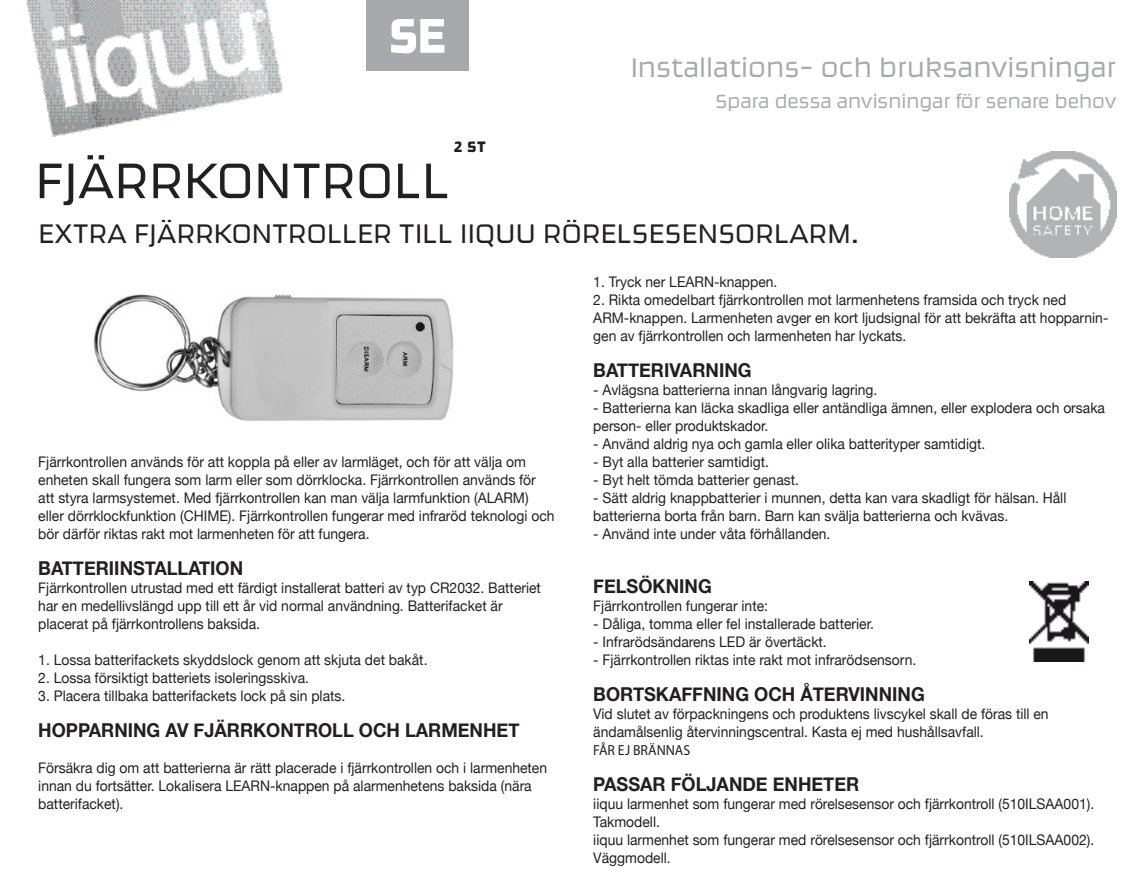
<style>
.page{position:relative;width:1142px;height:893px;background:#fff}
.page>*{position:absolute;margin:0;border:0;box-sizing:border-box;transform-origin:0 0}
.t1{font:300 58.5px "Ginger OT";letter-spacing:.01em;color:#231f20}
.t2{font:57.15px "Ginger OT";color:#fff}
.t3{font:300 31.5px "Ginger OT";letter-spacing:.01em;color:#231f20}
.t4{font:300 31.5px "Ginger OT";color:#a8a9ad}
.t5{font:300 22.5px "Ginger OT";color:#a8a9ad}
.t6{font:700 19.12px "Helvetica Neue";color:#231f20;scale:.95 1}
.t7{font:17.78px "Ginger OT";color:#231f20}
.t8{font:14.62px/18px "Helvetica Neue";color:#231f20;scale:.95 1}
.t9{font:14.62px "Myriad Pro";color:#231f20;scale:.95 1}
</style>
<div class="page">
<img style="left:1010px;top:151px;width:106px;height:107px">
<img style="left:26px;top:0;width:256px;height:136px">
<div style="left:367px;top:0;width:102px;height:70px;background:#a8a9ad"></div>
<img style="left:1029px;top:581px;width:59px;height:80px">
<img style="left:93px;top:294px;width:361px;height:127px">
<p class="t2" style="left:389px;top:6px;width:59px">SE</p>
<p class="t7" style="left:454px;top:138px;width:33px">2 ST</p>
<p class="t4" style="left:631px;top:51px;width:487px">Installations- och bruksanvisningar</p>
<p class="t5" style="left:715px;top:90px;width:402px">Spara dessa anvisningar för senare behov</p>
<p class="t1" style="left:35px;top:151px;width:416px">FJÄRRKONTROLL</p>
<p class="t3" style="left:38px;top:218px;width:822px">EXTRA FJÄRRKONTROLLER TILL IIQUU RÖRELSESENSORLARM.</p>
<p class="t8" style="left:38px;top:453px;width:545px">Fjärrkontrollen används för att koppla på eller av larmläget, och för att välja om enheten skall fungera som larm eller som dörrklocka. Fjärrkontrollen används för att styra larmsystemet. Med fjärrkontrollen kan man välja larmfunktion (ALARM) eller dörrklockfunktion (CHIME). Fjärrkontrollen fungerar med infraröd teknologi och bör därför riktas rakt mot larmenheten för att fungera.</p>
<p class="t6" style="left:38px;top:553px;width:217px">BATTERIINSTALLATION</p>
<p class="t8" style="left:38px;top:579px;width:531px">Fjärrkontrollen utrustad med ett färdigt installerat batteri av typ CR2032. Batteriet har en medellivslängd upp till ett år vid normal användning. Batterifacket är placerat på fjärrkontrollens baksida.</p>
<p class="t8" style="left:38px;top:651px;width:411px">1. Lossa batterifackets skyddslock genom att skjuta det bakåt.</p>
<p class="t8" style="left:38px;top:669px;width:286px">2. Lossa försiktigt batteriets isoleringsskiva.</p>
<p class="t8" style="left:38px;top:687px;width:325px">3. Placera tillbaka batterifackets lock på sin plats.</p>
<p class="t6" style="left:38px;top:715px;width:508px">HOPPARNING AV FJÄRRKONTROLL OCH LARMENHET</p>
<p class="t8" style="left:38px;top:759px;width:537px">Försäkra dig om att batterierna är rätt placerade i fjärrkontrollen och i larmenheten innan du fortsätter. Lokalisera LEARN-knappen på alarmenhetens baksida (nära batterifacket).</p>
<p class="t8" style="left:593px;top:274px;width:195px">1. Tryck ner LEARN-knappen.</p>
<p class="t8" style="left:593px;top:292px;width:544px">2. Rikta omedelbart fjärrkontrollen mot larmenhetens framsida och tryck ned<br>ARM-knappen. Larmenheten avger en kort ljudsignal för att bekräfta att hopparnin&shy;gen av fjärrkontrollen och larmenheten har lyckats.</p>
<p class="t6" style="left:593px;top:355px;width:168px">BATTERIVARNING</p>
<p class="t8" style="left:593px;top:382px;width:301px">- Avlägsna batterierna innan långvarig lagring.</p>
<p class="t8" style="left:593px;top:400px;width:540px">- Batterierna kan läcka skadliga eller antändliga ämnen, eller explodera och orsaka person- eller produktskador.</p>
<p class="t8" style="left:593px;top:436px;width:414px">- Använd aldrig nya och gamla eller olika batterityper samtidigt.</p>
<p class="t8" style="left:593px;top:454px;width:187px">- Byt alla batterier samtidigt.</p>
<p class="t8" style="left:593px;top:472px;width:218px">- Byt helt tömda batterier genast.</p>
<p class="t8" style="left:593px;top:490px;width:499px">- Sätt aldrig knappbatterier i munnen, detta kan vara skadligt för hälsan. Håll batterierna borta från barn. Barn kan svälja batterierna och kvävas.</p>
<p class="t8" style="left:593px;top:526px;width:251px">- Använd inte under våta förhållanden.</p>
<p class="t6" style="left:593px;top:571px;width:126px">FELSÖKNING</p>
<p class="t8" style="left:593px;top:598px;width:185px">Fjärrkontrollen fungerar inte:</p>
<p class="t8" style="left:593px;top:616px;width:297px">- Dåliga, tomma eller fel installerade batterier.</p>
<p class="t8" style="left:593px;top:634px;width:247px">- Infrarödsändarens LED är övertäckt.</p>
<p class="t8" style="left:593px;top:652px;width:341px">- Fjärrkontrollen riktas inte rakt mot infrarödsensorn.</p>
<p class="t6" style="left:593px;top:679px;width:350px">BORTSKAFFNING OCH ÅTERVINNING</p>
<p class="t8" style="left:593px;top:706px;width:481px">Vid slutet av förpackningens och produktens livscykel skall de föras till en ändamålsenlig återvinningscentral. Kasta ej med hushållsavfall.</p>
<p class="t9" style="left:593px;top:741px;width:104px">FÅR EJ BRÄNNAS</p>
<p class="t6" style="left:593px;top:769px;width:281px">PASSAR FÖLJANDE ENHETER</p>
<p class="t8" style="left:593px;top:796px;width:529px">iiquu larmenhet som fungerar med rörelsesensor och fjärrkontroll (510ILSAA001).<br>Takmodell.</p>
<p class="t8" style="left:593px;top:832px;width:529px">iiquu larmenhet som fungerar med rörelsesensor och fjärrkontroll (510ILSAA002).<br>Väggmodell.</p>
</div>
